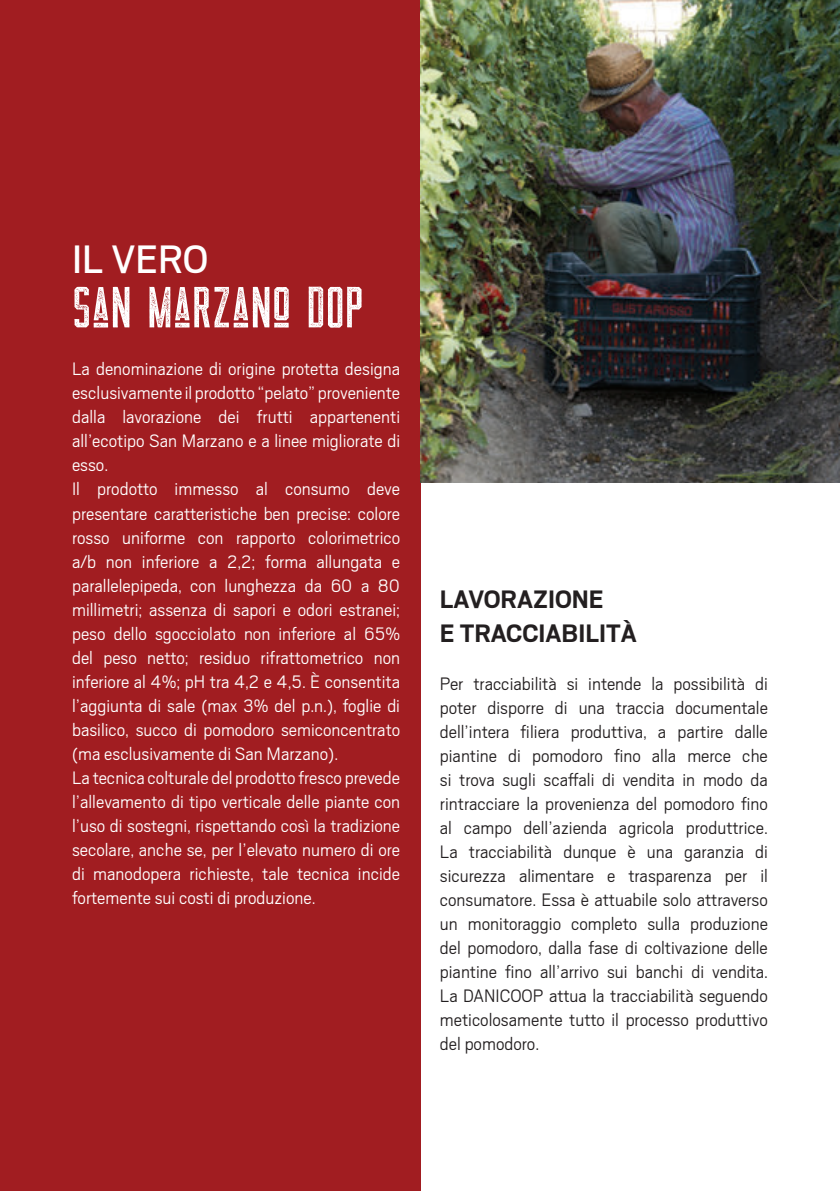
<style>
.page{position:relative;width:840px;height:1191px;background:#fff}
.page>*{position:absolute;margin:0;border:0;box-sizing:border-box;transform-origin:0 0}
.t1{font:58px "The Farmer Textured";color:#fff}
.t2{font:44px "Scout";color:#fff}
.t3{font:700 28px "Scout";color:#231f20}
.t4{font:300 20px/24px "Scout";color:#fff;text-align:justify}
.t5{font:300 20px/24px "Scout";color:#231f20;text-align:justify}
</style>
<div class="page">
<div style="left:0;top:0;width:420px;height:1191px;background:#a11d21"></div>
<img style="left:420px;top:0;width:419px;height:482px">
<p class="t2" style="left:72px;top:231px;width:138px">IL VERO</p>
<p class="t1" style="left:72px;top:284px;width:293px">SAN MARZANO DOP</p>
<p class="t4" style="left:72px;top:356px;width:329px">La denominazione di origine protetta designa esclusivamente il prodotto “pelato” proveniente dalla lavorazione dei frutti appartenenti all’ecotipo San Marzano e a linee migliorate di esso.</p>
<p class="t4" style="left:72px;top:476px;width:329px">Il prodotto immesso al consumo deve presentare caratteristiche ben precise: colore rosso uniforme con rapporto colorimetrico a/b non inferiore a 2,2; forma allungata e parallelepipeda, con lunghezza da 60 a 80 millimetri; assenza di sapori e odori estranei; peso dello sgocciolato non inferiore al 65% del peso netto; residuo rifrattometrico non inferiore al 4%; pH tra 4,2 e 4,5. È consentita l’aggiunta di sale (max 3% del p.n.), foglie di basilico, succo di pomodoro semiconcentrato (ma esclusivamente di San Marzano).</p>
<p class="t4" style="left:72px;top:764px;width:329px">La tecnica colturale del prodotto fresco prevede l’allevamento di tipo verticale delle piante con l’uso di sostegni, rispettando così la tradizione secolare, anche se, per l’elevato numero di ore di manodopera richieste, tale tecnica incide fortemente sui costi di produzione.</p>
<p class="t3" style="left:439px;top:581px;width:165px">LAVORAZIONE</p>
<p class="t3" style="left:439px;top:615px;width:198px">E TRACCIABILITÀ</p>
<p class="t5" style="left:439px;top:671px;width:329px">Per tracciabilità si intende la possibilità di poter disporre di una traccia documentale dell’intera filiera produttiva, a partire dalle piantine di pomodoro fino alla merce che si trova sugli scaffali di vendita in modo da rintracciare la provenienza del pomodoro fino al campo dell’azienda agricola produttrice.<br>La tracciabilità dunque è una garanzia di sicurezza alimentare e trasparenza per il consumatore. Essa è attuabile solo attraverso un monitoraggio completo sulla produzione del pomodoro, dalla fase di coltivazione delle piantine fino all’arrivo sui banchi di vendita.<br>La DANICOOP attua la tracciabilità seguendo meticolosamente tutto il processo produttivo del pomodoro.</p>
</div>
